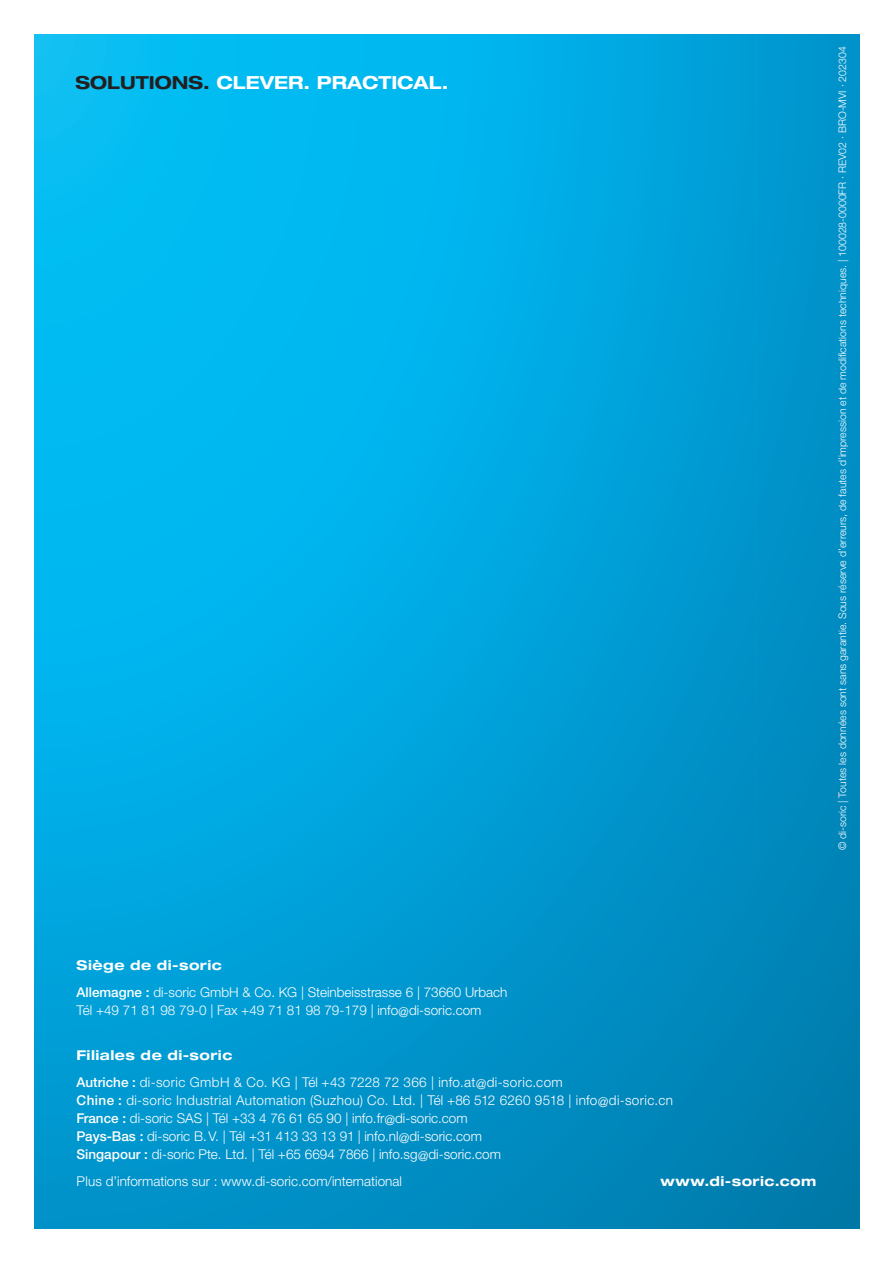
<style>
.page{position:relative;width:893px;height:1263px;background:#fff}
.page>*{position:absolute;margin:0;border:0;box-sizing:border-box;transform-origin:0 0}
.t1{font:700 expanded 18px "Helvetica Neue LTW1 G";color:#fff}
.t2{font:300 13.5px/18px "Helvetica Neue LTW1 G";color:#fff}
.t3{font:300 13.5px/27px "Helvetica Neue LTW1 G";letter-spacing:.03em;color:#fff}
.t4{font:700 expanded 13.5px "Helvetica Neue LTW1 G";letter-spacing:.035em;color:#fff}
.t5{font:300 10.5px "Helvetica Neue LTW1 G";color:#fff}
.s1{color:#231f20}
.s2{font-weight:700;font-stretch:expanded}
.s3{font-weight:500}
</style>
<div class="page">
<img style="left:34px;top:139px;width:721px;height:1090px">
<img style="left:755px;top:34px;width:104px;height:1195px">
<img style="left:34px;top:34px;width:722px;height:105px">
<h1 class="t1" style="left:75px;top:71px;width:374px"><span class="s1">SOLUTIONS.</span> CLEVER. PRACTICAL.</h1>
<p class="t5" style="left:836px;top:850px;width:805px;rotate:-90deg">© di-soric | Toutes les données sont sans garantie. Sous réserve d’erreurs, de fautes d’impression et de modifications techniques. | 100028-0000FR · REV02 · BRO-MVI · 202304</p>
<p class="t2" style="left:77px;top:952px;width:432px;line-height:27px"><span class="s2">Siège de di-soric<br></span><span class="s3">Allemagne :</span> di-soric GmbH &amp; Co. KG | Steinbeisstrasse 6 | 73660 Urbach</p>
<p class="t2" style="left:77px;top:1001px;width:406px">Tél +49 71 81 98 79-0 | Fax +49 71 81 98 79-179 | info@di-soric.com</p>
<p class="t3" style="left:77px;top:1042px;width:488px"><span class="s2">Filiales de di-soric<br></span><span class="s3">Autriche :</span> di-soric GmbH &amp; Co. KG | Tél +43 7228 72 366 | info.at@di-soric.com</p>
<p class="t2" style="left:77px;top:1091px;width:598px"><span class="s3">Chine :</span> di-soric Industrial Automation (Suzhou) Co. Ltd. | Tél +86 512 6260 9518 | info@di-soric.cn <span class="s3">France :</span> di-soric SAS | Tél +33 4 76 61 65 90 | info.fr@di-soric.com<br><span class="s3">Pays-Bas :</span> di-soric B. V. | Tél +31 413 33 13 91 | info.nl@di-soric.com<br><span class="s3">Singapour :</span> di-soric Pte. Ltd. | Tél +65 6694 7866 | info.sg@di-soric.com</p>
<p class="t2" style="left:77px;top:1172px;width:327px">Plus d’informations sur : www.di-soric.com/international</p>
<p class="t4" style="left:660px;top:1173px;width:158px">www.di-soric.com</p>
</div>
